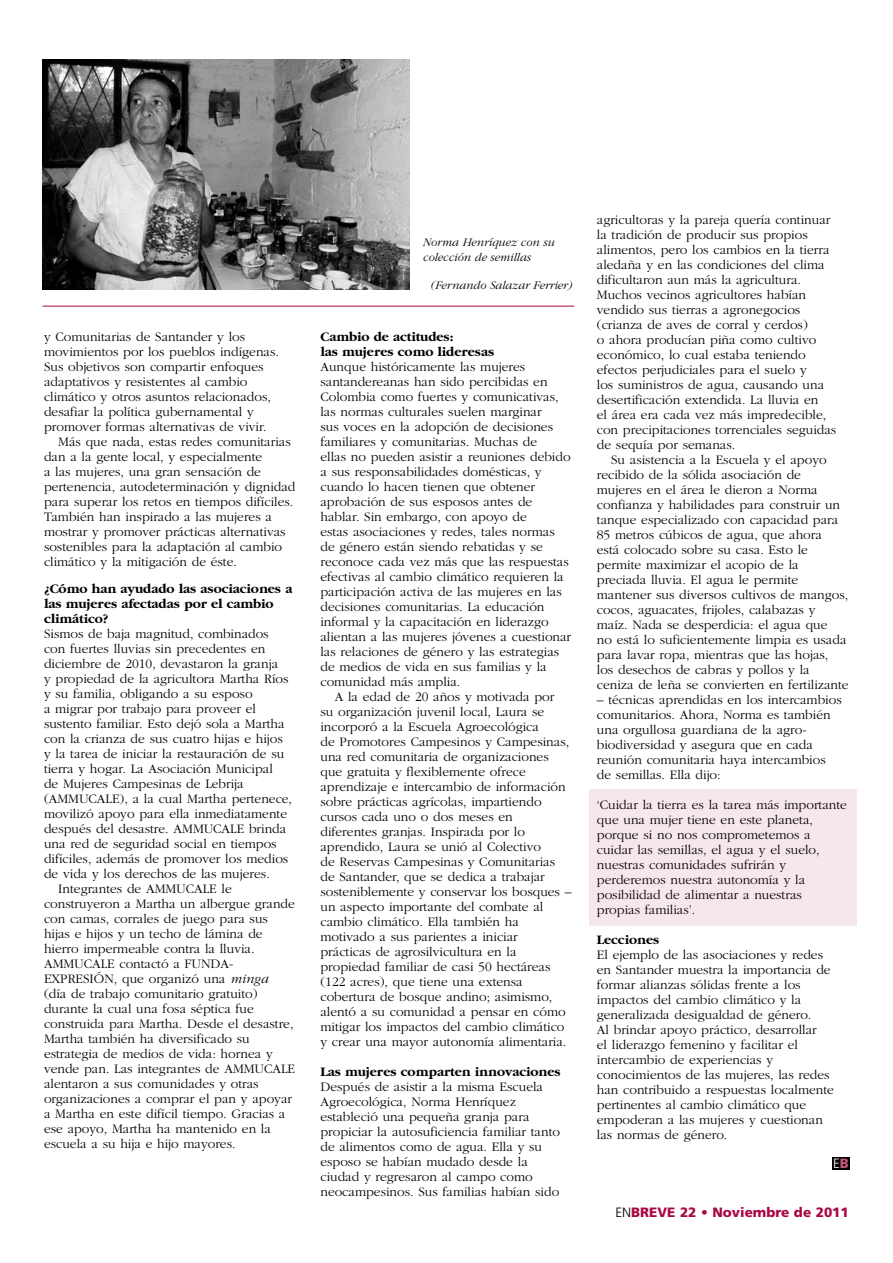
<style>
.page{position:relative;width:893px;height:1263px;background:#fff}
.page>*{position:absolute;margin:0;border:0;box-sizing:border-box;transform-origin:0 0}
.t1{font:300 13.5px/15px "Garamond";color:#000}
.t2{font:700 13.5px/15px "Garamond";color:#000}
.t3{font:900 13.5px "Frutiger";color:#a90844}
.t4{font:300 13.5px "Frutiger";color:#fff}
.t5{font:italic 300 12px/15px "Garamond";color:#000}
.s1{font-style:italic}
.s2{font-weight:900;color:#c2527c}
.s3{font-weight:300;color:#000}
</style>
<div class="page">
<div style="left:589px;top:789px;width:268px;height:137px;background:#f6e7ed"></div>
<hr style="left:43px;top:306px;width:531px;height:1px;background:#a90844">
<img style="left:43px;top:60px;width:367px;height:229px">
<div style="left:832px;top:1157px;width:18px;height:13px;background:#000"></div>
<p class="t1" style="left:44px;top:330px;width:203px">y Comunitarias de Santander y los</p>
<p class="t1" style="left:44px;top:345px;width:236px">movimientos por los pueblos indígenas.</p>
<p class="t1" style="left:44px;top:360px;width:221px">Sus objetivos son compartir enfoques</p>
<p class="t1" style="left:44px;top:375px;width:205px">adaptativos y resistentes al cambio</p>
<p class="t1" style="left:44px;top:390px;width:228px">climático y otros asuntos relacionados,</p>
<p class="t1" style="left:44px;top:405px;width:211px">desafiar la política gubernamental y</p>
<p class="t1" style="left:44px;top:420px;width:224px">promover formas alternativas de vivir.</p>
<p class="t1" style="left:58px;top:435px;width:234px">Más que nada, estas redes comunitarias</p>
<p class="t1" style="left:44px;top:450px;width:220px">dan a la gente local, y especialmente</p>
<p class="t1" style="left:44px;top:465px;width:218px">a las mujeres, una gran sensación de</p>
<p class="t1" style="left:44px;top:480px;width:253px">pertenencia, autodeterminación y dignidad</p>
<p class="t1" style="left:44px;top:495px;width:251px">para superar los retos en tiempos difíciles.</p>
<p class="t1" style="left:44px;top:510px;width:229px">También han inspirado a las mujeres a</p>
<p class="t1" style="left:44px;top:525px;width:243px">mostrar y promover prácticas alternativas</p>
<p class="t1" style="left:44px;top:540px;width:240px">sostenibles para la adaptación al cambio</p>
<p class="t1" style="left:44px;top:555px;width:194px">climático y la mitigación de éste.</p>
<p class="t2" style="left:44px;top:583px;width:250px">¿Cómo han ayudado las asociaciones a las mujeres afectadas por el cambio climático?</p>
<p class="t1" style="left:44px;top:628px;width:226px">Sismos de baja magnitud, combinados</p>
<p class="t1" style="left:44px;top:643px;width:223px">con fuertes lluvias sin precedentes en</p>
<p class="t1" style="left:44px;top:658px;width:236px">diciembre de 2010, devastaron la granja</p>
<p class="t1" style="left:44px;top:673px;width:246px">y propiedad de la agricultora Martha Ríos</p>
<p class="t1" style="left:44px;top:688px;width:210px">y su familia, obligando a su esposo</p>
<p class="t1" style="left:44px;top:703px;width:214px">a migrar por trabajo para proveer el</p>
<p class="t1" style="left:44px;top:718px;width:242px">sustento familiar. Esto dejó sola a Martha</p>
<p class="t1" style="left:44px;top:733px;width:240px">con la crianza de sus cuatro hijas e hijos</p>
<p class="t1" style="left:44px;top:748px;width:242px">y la tarea de iniciar la restauración de su</p>
<p class="t1" style="left:44px;top:763px;width:230px">tierra y hogar. La Asociación Municipal</p>
<p class="t1" style="left:44px;top:778px;width:201px">de Mujeres Campesinas de Lebrija</p>
<p class="t1" style="left:44px;top:793px;width:250px">(AMMUCALE), a la cual Martha pertenece,</p>
<p class="t1" style="left:44px;top:808px;width:245px">movilizó apoyo para ella inmediatamente</p>
<p class="t1" style="left:44px;top:823px;width:244px">después del desastre. AMMUCALE brinda</p>
<p class="t1" style="left:44px;top:838px;width:234px">una red de seguridad social en tiempos</p>
<p class="t1" style="left:44px;top:853px;width:246px">difíciles, además de promover los medios</p>
<p class="t1" style="left:44px;top:868px;width:227px">de vida y los derechos de las mujeres.</p>
<p class="t1" style="left:58px;top:883px;width:175px">Integrantes de AMMUCALE le</p>
<p class="t1" style="left:44px;top:898px;width:252px">construyeron a Martha un albergue grande</p>
<p class="t1" style="left:44px;top:913px;width:225px">con camas, corrales de juego para sus</p>
<p class="t1" style="left:44px;top:928px;width:220px">hijas e hijos y un techo de lámina de</p>
<p class="t1" style="left:44px;top:943px;width:212px">hierro impermeable contra la lluvia.</p>
<p class="t1" style="left:44px;top:958px;width:191px">AMMUCALE contactó a FUNDA-</p>
<p class="t1" style="left:44px;top:973px;width:225px">EXPRESIÓN, que organizó una <span class="s1">minga</span></p>
<p class="t1" style="left:44px;top:988px;width:215px">(día de trabajo comunitario gratuito)</p>
<p class="t1" style="left:44px;top:1003px;width:211px">durante la cual una fosa séptica fue</p>
<p class="t1" style="left:44px;top:1018px;width:251px">construida para Martha. Desde el desastre,</p>
<p class="t1" style="left:44px;top:1033px;width:207px">Martha también ha diversificado su</p>
<p class="t1" style="left:44px;top:1048px;width:230px">estrategia de medios de vida: hornea y</p>
<p class="t1" style="left:44px;top:1063px;width:253px">vende pan. Las integrantes de AMMUCALE</p>
<p class="t1" style="left:44px;top:1078px;width:216px">alentaron a sus comunidades y otras</p>
<p class="t1" style="left:44px;top:1093px;width:250px">organizaciones a comprar el pan y apoyar</p>
<p class="t1" style="left:44px;top:1108px;width:243px">a Martha en este difícil tiempo. Gracias a</p>
<p class="t1" style="left:44px;top:1123px;width:228px">ese apoyo, Martha ha mantenido en la</p>
<p class="t1" style="left:44px;top:1138px;width:193px">escuela a su hija e hijo mayores.</p>
<p class="t5" style="left:422px;top:236px;width:133px">Norma Henríquez con su colección de semillas</p>
<p class="t5" style="left:430px;top:279px;width:143px">(Fernando Salazar Ferrier)</p>
<p class="t2" style="left:320px;top:330px;width:175px">Cambio de actitudes:<br>las mujeres como lideresas</p>
<p class="t1" style="left:320px;top:360px;width:252px">Aunque históricamente las mujeres santandereanas han sido percibidas en Colombia como fuertes y comunicativas, las normas culturales suelen marginar<br>sus voces en la adopción de decisiones familiares y comunitarias. Muchas de<br>ellas no pueden asistir a reuniones debido a sus responsabilidades domésticas, y cuando lo hacen tienen que obtener aprobación de sus esposos antes de hablar. Sin embargo, con apoyo de<br>estas asociaciones y redes, tales normas de género están siendo rebatidas y se reconoce cada vez más que las respuestas efectivas al cambio climático requieren la participación activa de las mujeres en las decisiones comunitarias. La educación informal y la capacitación en liderazgo alientan a las mujeres jóvenes a cuestionar las relaciones de género y las estrategias de medios de vida en sus familias y la comunidad más amplia.</p>
<p class="t1" style="left:320px;top:690px;width:253px;text-indent:14px">A la edad de 20 años y motivada por<br>su organización juvenil local, Laura se incorporó a la Escuela Agroecológica<br>de Promotores Campesinos y Campesinas, una red comunitaria de organizaciones que gratuita y flexiblemente ofrece aprendizaje e intercambio de información sobre prácticas agrícolas, impartiendo cursos cada uno o dos meses en diferentes granjas. Inspirada por lo aprendido, Laura se unió al Colectivo<br>de Reservas Campesinas y Comunitarias de Santander, que se dedica a trabajar sosteniblemente y conservar los bosques – un aspecto importante del combate al cambio climático. Ella también ha motivado a sus parientes a iniciar prácticas de agrosilvicultura en la propiedad familiar de casi 50 hectáreas (122 acres), que tiene una extensa cobertura de bosque andino; asimismo, alentó a su comunidad a pensar en cómo mitigar los impactos del cambio climático y crear una mayor autonomía alimentaria.</p>
<p class="t2" style="left:320px;top:1065px;width:242px">Las mujeres comparten innovaciones</p>
<p class="t1" style="left:320px;top:1080px;width:241px">Después de asistir a la misma Escuela Agroecológica, Norma Henríquez estableció una pequeña granja para propiciar la autosuficiencia familiar tanto de alimentos como de agua. Ella y su esposo se habían mudado desde la ciudad y regresaron al campo como neocampesinos. Sus familias habían sido</p>
<p class="t1" style="left:597px;top:213px;width:241px">agricultoras y la pareja quería continuar la tradición de producir sus propios alimentos, pero los cambios en la tierra aledaña y en las condiciones del clima dificultaron aun más la agricultura.<br>Muchos vecinos agricultores habían vendido sus tierras a agronegocios (crianza de aves de corral y cerdos)<br>o ahora producían piña como cultivo económico, lo cual estaba teniendo efectos perjudiciales para el suelo y<br>los suministros de agua, causando una desertificación extendida. La lluvia en<br>el área era cada vez más impredecible, con precipitaciones torrenciales seguidas de sequía por semanas.</p>
<p class="t1" style="left:597px;top:453px;width:253px;text-indent:14px">Su asistencia a la Escuela y el apoyo recibido de la sólida asociación de mujeres en el área le dieron a Norma confianza y habilidades para construir un tanque especializado con capacidad para 85 metros cúbicos de agua, que ahora<br>está colocado sobre su casa. Esto le permite maximizar el acopio de la preciada lluvia. El agua le permite mantener sus diversos cultivos de mangos, cocos, aguacates, frijoles, calabazas y maíz. Nada se desperdicia: el agua que<br>no está lo suficientemente limpia es usada para lavar ropa, mientras que las hojas,<br>los desechos de cabras y pollos y la ceniza de leña se convierten en fertilizante</p>
<p class="t1" style="left:597px;top:693px;width:246px">– técnicas aprendidas en los intercambios comunitarios. Ahora, Norma es también una orgullosa guardiana de la agro&shy;biodiversidad y asegura que en cada reunión comunitaria haya intercambios de semillas. Ella dijo:</p>
<p class="t1" style="left:597px;top:798px;width:252px">‘Cuidar la tierra es la tarea más importante que una mujer tiene en este planeta, porque si no nos comprometemos a cuidar las semillas, el agua y el suelo, nuestras comunidades sufrirán y perderemos nuestra autonomía y la posibilidad de alimentar a nuestras propias familias’.</p>
<p class="t2" style="left:597px;top:933px;width:64px">Lecciones</p>
<p class="t1" style="left:597px;top:948px;width:239px">El ejemplo de las asociaciones y redes en Santander muestra la importancia de formar alianzas sólidas frente a los impactos del cambio climático y la generalizada desigualdad de género.<br>Al brindar apoyo práctico, desarrollar<br>el liderazgo femenino y facilitar el intercambio de experiencias y conocimientos de las mujeres, las redes han contribuido a respuestas localmente pertinentes al cambio climático que empoderan a las mujeres y cuestionan las normas de género.</p>
<p class="t4" style="left:833px;top:1158px;width:17px">E<span class="s2">B</span></p>
<p class="t3" style="left:615px;top:1207px;width:235px"><span class="s3">EN</span>BREVE 22 • Noviembre de 2011</p>
</div>
